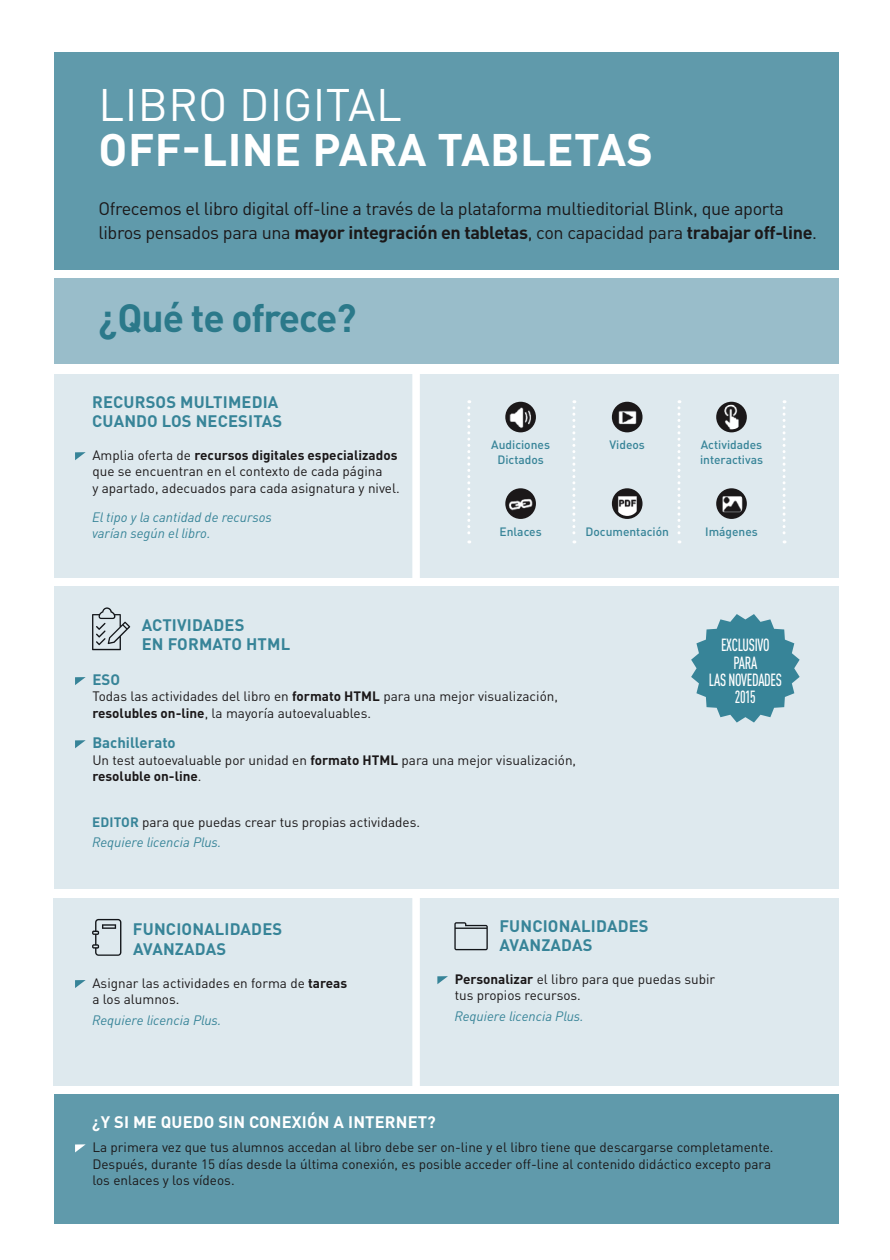
<style>
.page{position:relative;width:890px;height:1260px;background:#fff}
.page>*{position:absolute;margin:0;border:0;box-sizing:border-box;transform-origin:0 0}
.t1{font:700 45px "DINOT";letter-spacing:.01em;color:#fff}
.t2{font:45px "DINOT";letter-spacing:.01em;color:#fff}
.t3{font:700 39px "DINOT";letter-spacing:-.03em;color:#2b798a}
.t4{font:18px/24px "DINOT";letter-spacing:-.02em;color:#1b1819}
.t5{font:500 condensed 17.4px/17.4px "DINOT";letter-spacing:-.02em;color:#fff;text-align:center;scale:.84 1}
.t6{font:700 16.5px/19.5px "DINOT";letter-spacing:.01em;color:#378498}
.t7{font:700 16.5px "DINOT";letter-spacing:.01em;color:#fff}
.t8{font:700 15px "DINOT";color:#378498}
.t9{font:13.5px/16.2px "DINOT";color:#1b1819}
.t10{font:italic 13.5px/16.2px "DINOT";color:#378498}
.t11{font:500 12px/14.4px "DINOT";color:#378498;text-align:center}
.s1{font-weight:700}
.s2{font-weight:700;color:#378498}
.s3{font-style:italic;color:#378498}
</style>
<div class="page">
<div style="left:54px;top:1094px;width:784px;height:130px;background:#609aab"></div>
<svg style="left:75px;top:1144px;width:11px;height:8px"></svg>
<div style="left:54px;top:586px;width:784px;height:303px;background:#dee9ee"></div>
<svg style="left:92px;top:607px;width:38px;height:43px"></svg>
<svg style="left:75px;top:677px;width:11px;height:8px"></svg>
<svg style="left:75px;top:740px;width:11px;height:8px"></svg>
<div style="left:54px;top:898px;width:362px;height:187px;background:#dee9ee"></div>
<svg style="left:92px;top:919px;width:29px;height:37px"></svg>
<svg style="left:75px;top:980px;width:11px;height:8px"></svg>
<div style="left:416px;top:898px;width:422px;height:187px;background:#dee9ee"></div>
<svg style="left:454px;top:922px;width:34px;height:28px"></svg>
<svg style="left:437px;top:976px;width:11px;height:8px"></svg>
<div style="left:54px;top:374px;width:784px;height:204px;background:#dee9ee"></div>
<svg style="left:75px;top:452px;width:11px;height:8px"></svg>
<img style="left:507px;top:403px;width:27px;height:28px;border-radius:50%">
<div style="left:505px;top:402px;width:31px;height:30px;border:3px solid #1b1819;border-radius:50%"></div>
<img style="left:507px;top:490px;width:27px;height:27px;border-radius:50%">
<div style="left:505px;top:488px;width:31px;height:31px;border:3px solid #1b1819;border-radius:50%"></div>
<img style="left:613px;top:403px;width:28px;height:28px;border-radius:50%">
<div style="left:612px;top:402px;width:30px;height:30px;border:3px solid #1b1819;border-radius:50%"></div>
<img style="left:613px;top:490px;width:28px;height:27px;border-radius:50%">
<div style="left:612px;top:488px;width:30px;height:31px;border:3px solid #1b1819;border-radius:50%"></div>
<img style="left:718px;top:403px;width:27px;height:28px;border-radius:50%">
<div style="left:716px;top:402px;width:31px;height:30px;border:3px solid #1b1819;border-radius:50%"></div>
<img style="left:718px;top:490px;width:27px;height:27px;border-radius:50%">
<div style="left:716px;top:488px;width:31px;height:31px;border:3px solid #1b1819;border-radius:50%"></div>
<svg style="left:467px;top:400px;width:3px;height:143px"></svg>
<svg style="left:572px;top:400px;width:3px;height:143px"></svg>
<svg style="left:677px;top:400px;width:3px;height:143px"></svg>
<svg style="left:782px;top:400px;width:3px;height:143px"></svg>
<div style="left:54px;top:53px;width:784px;height:217px;background:#609aab"></div>
<div style="left:54px;top:278px;width:784px;height:86px;background:#99bdca"></div>
<div style="left:412px;top:367px;width:8px;height:214px;background:#fff"></div>
<div style="left:412px;top:892px;width:8px;height:198px;background:#fff"></div>
<svg style="left:691px;top:614px;width:109px;height:108px"></svg>
<h1 class="t2" style="left:99px;top:89px;width:305px">LIBRO DIGITAL</h1>
<h1 class="t1" style="left:99px;top:134px;width:556px">OFF-LINE PARA TABLETAS</h1>
<h3 class="t4" style="left:98px;top:199px;width:720px">Ofrecemos el libro digital off-line a través de la plataforma multieditorial Blink, que aporta libros pensados para una <span class="s1">mayor integración en tabletas</span>, con capacidad para <span class="s1">trabajar off-line</span>.</h3>
<h2 class="t3" style="left:98px;top:304px;width:260px">¿Qué te ofrece?</h2>
<p class="t6" style="left:92px;top:393px;width:192px">RECURSOS MULTIMEDIA<br>CUANDO LOS NECESITAS</p>
<p class="t9" style="left:92px;top:449px;width:309px">Amplia oferta de <span class="s1">recursos digitales especializados </span>que se encuentran en el contexto de cada página<br>y apartado, adecuados para cada asignatura y nivel.</p>
<p class="t10" style="left:92px;top:510px;width:181px">El tipo y la cantidad de recursos varían según el libro.</p>
<p class="t11" style="left:491px;top:439px;width:60px">Audiciones<br>Dictados</p>
<p class="t11" style="left:499px;top:526px;width:44px">Enlaces</p>
<p class="t11" style="left:609px;top:439px;width:37px">Videos</p>
<p class="t11" style="left:585px;top:526px;width:85px">Documentación</p>
<p class="t6" style="left:142px;top:616px;width:150px">ACTIVIDADES<br>EN FORMATO HTML</p>
<p class="t8" style="left:92px;top:674px;width:29px">ESO</p>
<p class="t9" style="left:92px;top:690px;width:467px">Todas las actividades del libro en <span class="s1">formato HTML</span> para una mejor visualización, <span class="s1">resolubles on-line</span>, la mayoría autoevaluables.</p>
<p class="t8" style="left:92px;top:737px;width:85px">Bachillerato</p>
<p class="t9" style="left:92px;top:753px;width:485px">Un test autoevaluable por unidad en <span class="s1">formato HTML</span> para una mejor visualización, <span class="s1">resoluble on-line</span>.</p>
<p class="t9" style="left:92px;top:813px;width:329px;line-height:20.4px"><span class="s2">EDITOR</span> para que puedas crear tus propias actividades.<br><span class="s3">Requiere licencia Plus.</span></p>
<p class="t11" style="left:700px;top:439px;width:65px;text-align:left">Actividades interactivas</p>
<p class="t11" style="left:705px;top:526px;width:54px">Imágenes</p>
<p class="t5" style="left:709px;top:636px;width:88px">EXCLUSIVO<br>PARA<br>LAS NOVEDADES<br>2015</p>
<p class="t6" style="left:133px;top:921px;width:151px">FUNCIONALIDADES<br>AVANZADAS</p>
<p class="t9" style="left:92px;top:977px;width:256px">Asignar las actividades en forma de <span class="s1">tareas </span>a los alumnos.</p>
<p class="t10" style="left:92px;top:1013px;width:131px">Requiere licencia Plus.</p>
<p class="t6" style="left:499px;top:917px;width:151px">FUNCIONALIDADES<br>AVANZADAS</p>
<p class="t9" style="left:455px;top:973px;width:262px"><span class="s1">Personalizar</span> el libro para que puedas subir tus propios recursos.</p>
<p class="t10" style="left:454px;top:1009px;width:131px">Requiere licencia Plus.</p>
<p class="t7" style="left:92px;top:1116px;width:345px">¿Y SI ME QUEDO SIN CONEXIÓN A INTERNET?</p>
<p class="t9" style="left:92px;top:1141px;width:683px">La primera vez que tus alumnos accedan al libro debe ser on-line y el libro tiene que descargarse completamente.<br>Después, durante 15 días desde la última conexión, es posible acceder off-line al contenido didáctico excepto para los enlaces y los vídeos.</p>
</div>
